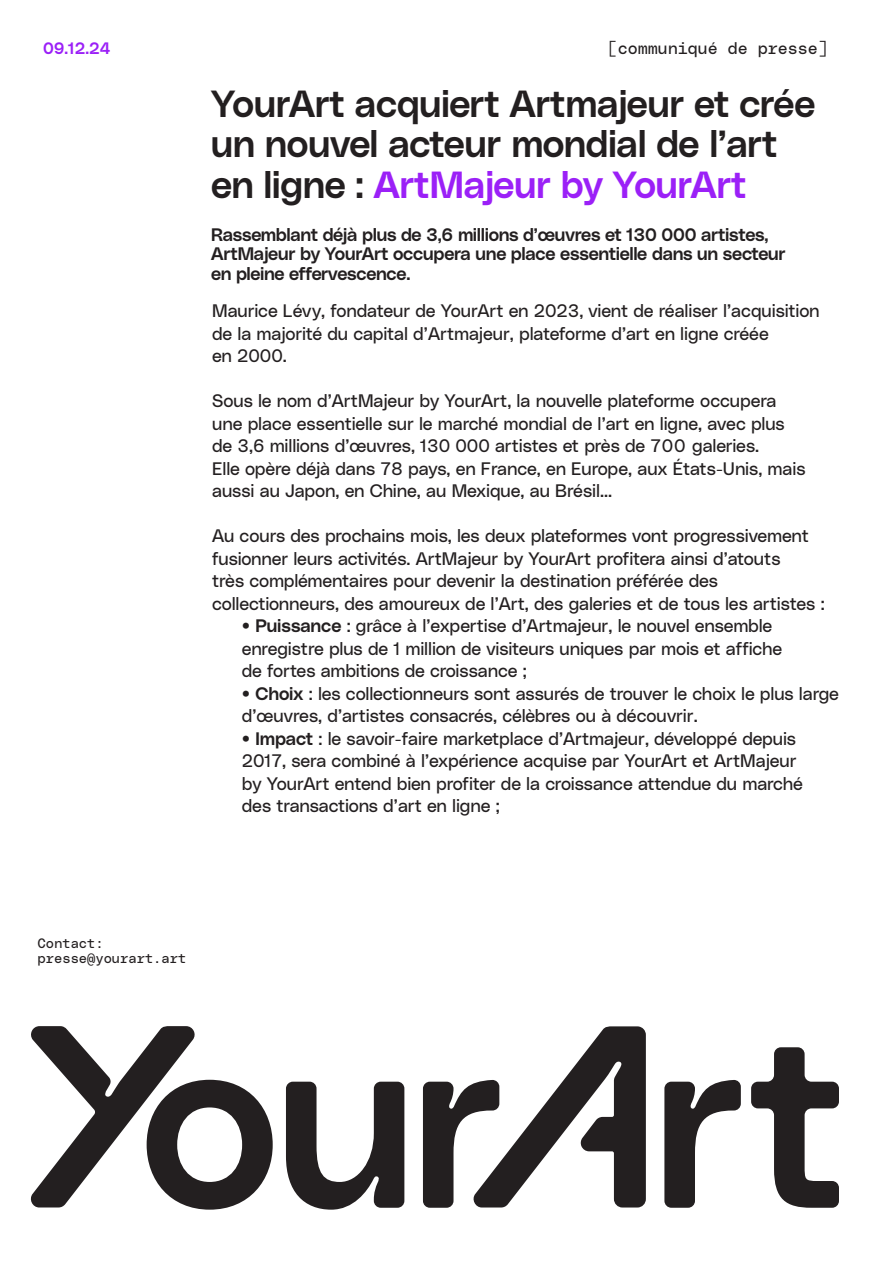
<style>
.page{position:relative;width:893px;height:1263px;background:#fff}
.page>*{position:absolute;margin:0;border:0;box-sizing:border-box;transform-origin:0 0}
.CHÂPO{font:37.5px/40.2px "Poly Sans Median";letter-spacing:-.015em;color:#231f20}
.COURANT{font:18px/22.5px "Poly Sans Neutral";letter-spacing:-.01em;color:#231f20}
.COURANT-2{font:18px/19.5px "Poly Sans Median";letter-spacing:-.02em;color:#231f20}
.KEYWORDS{font:16.5px "Poly Sans Neutral Mono";color:#231f20}
.ADRESSE{font:16.5px "Poly Sans Median";color:#9b20f7}
.t1{font:13.65px/15.6px "Poly Sans Neutral Mono";color:#231f20}
.s1{color:#9b20f7}
.s2{font-family:"Poly Sans Median"}
</style>
<div class="page">
<svg style="left:286px;top:1082px;width:118px;height:128px"></svg>
<svg style="left:423px;top:1026px;width:223px;height:182px"></svg>
<svg style="left:664px;top:1080px;width:77px;height:128px"></svg>
<svg style="left:751px;top:1047px;width:88px;height:161px"></svg>
<svg style="left:30px;top:1026px;width:243px;height:184px"></svg>
<p class="ADRESSE" style="left:43px;top:35px;width:69px">09.12.24</p>
<p class="KEYWORDS" style="left:608px;top:36px;width:221px">[communiqué de presse]</p>
<p class="CHÂPO" style="left:211px;top:81px;width:606px">YourArt acquiert Artmajeur et crée un nouvel acteur mondial de l’art en ligne : <span class="s1">ArtMajeur by YourArt</span></p>
<p class="COURANT-2" style="left:211px;top:223px;width:576px">Rassemblant déjà plus de 3,6 millions d’œuvres et 130 000 artistes,<br>ArtMajeur by YourArt occupera une place essentielle dans un secteur</p>
<p class="COURANT-2" style="left:211px;top:262px;width:201px">en pleine effervescence.</p>
<p class="COURANT" style="left:212px;top:298px;width:609px">Maurice Lévy, fondateur de YourArt en 2023, vient de réaliser l’acquisition de la majorité du capital d’Artmajeur, plateforme d’art en ligne créée<br>en 2000.</p>
<p class="COURANT" style="left:212px;top:388px;width:595px">Sous le nom d’ArtMajeur by YourArt, la nouvelle plateforme occupera une place essentielle sur le marché mondial de l’art en ligne, avec plus de 3,6 millions d’œuvres, 130 000 artistes et près de 700 galeries.<br>Elle opère déjà dans 78 pays, en France, en Europe, aux États-Unis, mais aussi au Japon, en Chine, au Mexique, au Brésil...</p>
<p class="COURANT" style="left:212px;top:523px;width:614px">Au cours des prochains mois, les deux plateformes vont progressivement fusionner leurs activités. ArtMajeur by YourArt profitera ainsi d’atouts<br>très complémentaires pour devenir la destination préférée des collectionneurs, des amoureux de l’Art, des galeries et de tous les artistes :</p>
<p class="COURANT" style="left:242px;top:613px;width:542px">• <span class="s2">Puissance</span> : grâce à l’expertise d’Artmajeur, le nouvel ensemble enregistre plus de 1 million de visiteurs uniques par mois et affiche de fortes ambitions de croissance ;</p>
<p class="COURANT" style="left:242px;top:681px;width:599px">• <span class="s2">Choix</span> : les collectionneurs sont assurés de trouver le choix le plus large d’œuvres, d’artistes consacrés, célèbres ou à découvrir.</p>
<p class="COURANT" style="left:242px;top:726px;width:563px">• <span class="s2">Impact</span> : le savoir-faire marketplace d’Artmajeur, développé depuis<br>2017, sera combiné à l’expérience acquise par YourArt et ArtMajeur by YourArt entend bien profiter de la croissance attendue du marché</p>
<p class="COURANT" style="left:242px;top:793px;width:259px">des transactions d’art en ligne ;</p>
<p class="t1" style="left:38px;top:934px;width:150px">Contact: presse@yourart.art</p>
</div>
